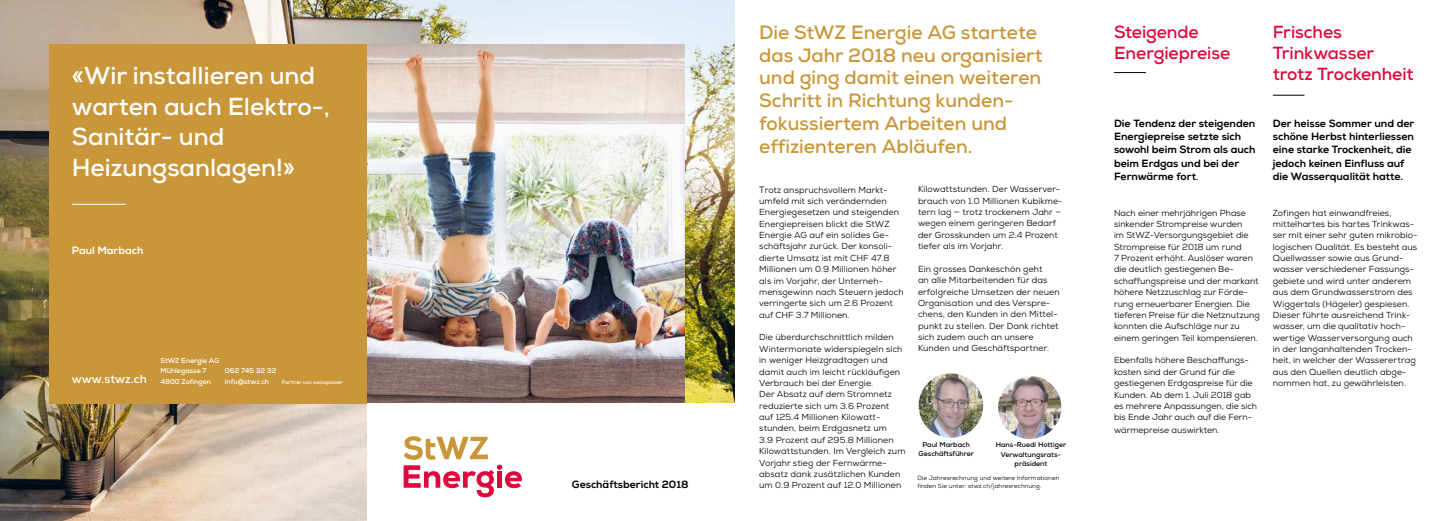
<style>
.page{position:relative;width:1444px;height:521px;background:#fff}
.page>*{position:absolute;margin:0;border:0;box-sizing:border-box;transform-origin:0 0}
.t1{font:700 24.5px/30.6px "Nexa";color:#fff}
.t2{font:700 19.25px/22.8px "Nexa";color:#c9973a}
.t3{font:700 17.5px/21px "Nexa";letter-spacing:-.005em;color:#dd083b}
.t4{font:700 11.81px "Nexa";color:#fff}
.t5{font:800 10.5px/13.1px "Nexa";letter-spacing:-.005em;color:#000}
.t6{font:800 10.5px "Nexa";color:#fff}
.t7{font:8.75px/11.4px "Nexa";letter-spacing:.005em;color:#000}
.t8{font:700 7px/9.6px "Nexa";color:#000;text-align:center}
.t9{font:700 7px/10.5px "Nexa";color:#fff}
.t10{font:6.12px/7.9px "Nexa";letter-spacing:.01em;color:#000}
.t11{font:700 5.25px "Nexa";color:#fff}
.s1{font-size:9.19px}
.s2{font-size:8.75px}
</style>
<div class="page">
<img style="left:0;top:0;width:734px;height:521px">
<img style="left:367px;top:45px;width:318px;height:358px">
<div style="left:50px;top:44px;width:317px;height:359px;background:#c9973a"></div>
<hr style="left:72px;top:204px;width:54px;height:1px;background:#fff">
<img style="left:918px;top:373px;width:65px;height:65px;border-radius:32px">
<img style="left:998px;top:376px;width:63px;height:63px;border-radius:32px">
<div style="left:367px;top:404px;width:383px;height:117px;background:#fff"></div>
<svg style="left:403px;top:436px;width:119px;height:61px"></svg>
<hr style="left:1114px;top:72px;width:32px;height:1px;background:#000">
<hr style="left:1272px;top:95px;width:32px;height:1px;background:#000">
<h1 class="t1" style="left:72px;top:60px;width:259px">«Wir installieren und warten auch Elektro-,<br>Sanitär- und<br>Heizungsanlagen!»</h1>
<p class="t6" style="left:72px;top:244px;width:73px">Paul Marbach</p>
<h3 class="t4" style="left:72px;top:372px;width:76px">www.stwz.ch</h3>
<p class="t9" style="left:160px;top:355px;width:60px">StWZ Energie AG<br>Mühlegasse 7<br>4800 Zofingen</p>
<p class="t9" style="left:225px;top:365px;width:53px">062 745 32 32 info@stwz.ch</p>
<p class="t11" style="left:282px;top:378px;width:63px">Partner von swisspower</p>
<p class="t5" style="left:572px;top:478px;width:118px">Geschäftsbericht 2018</p>
<h2 class="t2" style="left:759px;top:21px;width:285px">Die StWZ Energie AG startete das Jahr 2018 neu organisiert und ging damit einen weiteren<br>Schritt in Richtung kunden&shy;fokussiertem Arbeiten und effizienteren Abläufen.</h2>
<p class="t7" style="left:759px;top:184px;width:146px"><span class="s1">T</span>rotz anspruchsvollem Markt&shy;umfeld mit sich verändernden<br>Energiegesetzen und steigenden<br>Energiepreisen blickt die StWZ<br>Energie AG auf ein solides Ge&shy;schäftsjahr zurück. Der konsoli&shy;dierte Umsatz ist mit CHF 47.8<br>Millionen um 0.9 Millionen höher als im Vorjahr, der Unterneh&shy;mensgewinn nach Steuern jedoch verringerte sich um 2.6 Prozent auf CHF 3.7 Millionen.</p>
<p class="t7" style="left:759px;top:332px;width:148px">Die überdurchschnittlich milden<br>Wintermonate widerspiegeln sich in weniger Heizgradtagen und damit auch im leicht rückläufigen<br>Verbrauch bei der Energie.<br>Der Absatz auf dem Stromnetz reduzierte sich um 3.6 Prozent auf 125.4 Millionen Kilowatt&shy;stunden, beim Erdgasnetz um<br>3.9 Prozent auf 295.8 Millionen<br>Kilowattstunden. Im Vergleich zum<br>Vorjahr stieg der Fernwärme&shy;absatz dank zusätzlichen Kunden um 0.9 Prozent auf 12.0 Millionen</p>
<p class="t7" style="left:918px;top:183px;width:146px">Kilowattstunden. Der Wasserver&shy;brauch von 1.0 Millionen Kubikme&shy;tern lag — trotz trockenem Jahr — wegen einem geringeren Bedarf der Grosskunden um 2.4 Prozent tiefer als im Vorjahr.</p>
<p class="t7" style="left:918px;top:263px;width:143px">Ein grosses Dankeschön geht<br>an alle Mitarbeitenden für das erfolgreiche Umsetzen der neuen<br>Organisation und des Verspre&shy;chens, den Kunden in den Mittel&shy;punkt zu stellen. Der Dank richtet sich zudem auch an unsere<br>Kunden und Geschäftspartner.</p>
<p class="t8" style="left:918px;top:439px;width:57px">Paul Marbach<br>Geschäftsführer</p>
<p class="t8" style="left:996px;top:440px;width:72px">Hans-Ruedi Hottiger<br>Verwaltungsrats&shy;präsident</p>
<p class="t10" style="left:917px;top:474px;width:143px">Die Jahresrechnung und weitere Informationen finden Sie unter: stwz.ch/jahresrechnung.</p>
<h3 class="t3" style="left:1114px;top:21px;width:118px">Steigende<br>Energiepreise</h3>
<h3 class="t3" style="left:1272px;top:21px;width:142px">Frisches<br>Trinkwasser trotz Trockenheit</h3>
<p class="t5" style="left:1114px;top:117px;width:143px">Die Tendenz der steigenden<br>Energiepreise setzte sich sowohl beim Strom als auch beim Erdgas und bei der<br>Fernwärme fort<span class="s2">.</span></p>
<p class="t7" style="left:1114px;top:207px;width:147px">Nach einer mehrjährigen Phase sinkender Strompreise wurden<br>im StWZ-Versorgungsgebiet die<br>Strompreise für 2018 um rund<br>7 Prozent erhöht. Auslöser waren die deutlich gestiegenen Be&shy;schaffungspreise und der markant höhere Netzzuschlag zur Förde&shy;rung erneuerbarer Energien. Die tieferen Preise für die Netznutzung konnten die Aufschläge nur zu einem geringen Teil kompensieren.</p>
<p class="t7" style="left:1114px;top:355px;width:145px">Ebenfalls höhere Beschaffungs&shy;kosten sind der Grund für die gestiegenen Erdgaspreise für die<br>Kunden. Ab dem 1. Juli 2018 gab es mehrere Anpassungen, die sich bis Ende Jahr auch auf die Fern-</p>
<p class="t7" style="left:1114px;top:424px;width:107px">wärmepreise auswirkten.</p>
<p class="t5" style="left:1272px;top:117px;width:143px">Der heisse Sommer und der schöne Herbst hinterliessen eine starke Trockenheit, die jedoch keinen Einfluss auf die Wasserqualität hatte.</p>
<p class="t7" style="left:1272px;top:207px;width:146px">Zofingen hat einwandfreies, mittelhartes bis hartes Trinkwas&shy;ser mit einer sehr guten mikrobio&shy;logischen Qualität. Es besteht aus<br>Quellwasser sowie aus Grund&shy;wasser verschiedener Fassungs&shy;gebiete und wird unter anderem aus dem Grundwasserstrom des<br>Wiggertals (Hägeler) gespiesen.<br>Dieser führte ausreichend Trink&shy;wasser, um die qualitativ hoch&shy;wertige Wasserversorgung auch in der langanhaltenden Trocken&shy;heit, in welcher der Wasserertrag aus den Quellen deutlich abge&shy;nommen hat, zu gewährleisten.</p>
</div>
